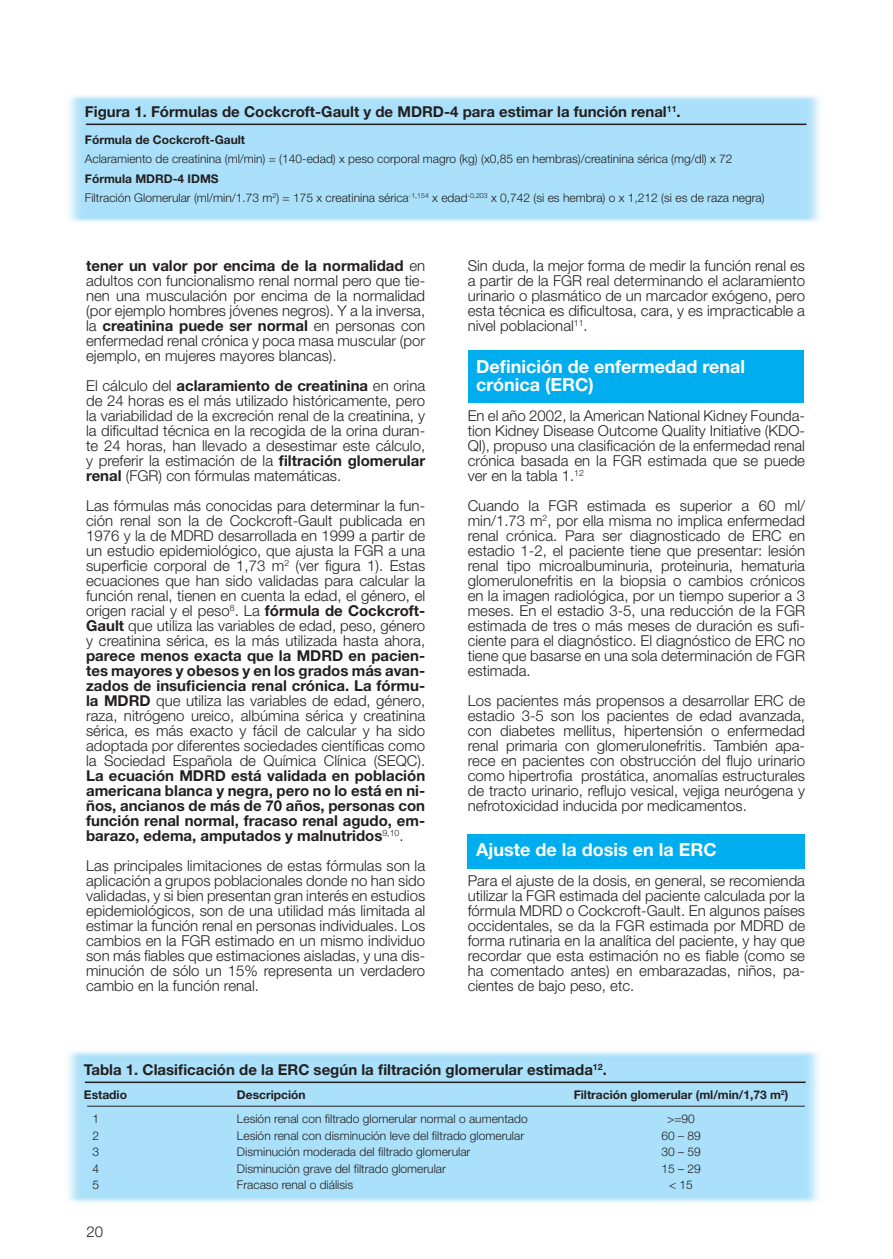
<style>
.page{position:relative;width:893px;height:1259px;background:#fff}
.page>*{position:absolute;margin:0;border:0;box-sizing:border-box;transform-origin:0 0}
.t1{font:700 18px/18px "Helvetica Neue LT Std";color:#fff}
.t2{font:300 15px/15px "Helvetica Neue LT Std";color:#231f20;text-align:justify}
.t3{font:700 15px/15px "Helvetica Neue LT Std";color:#231f20;text-align:justify}
.t4{font:300 12px/19.5px "Helvetica Neue LT Std";color:#231f20}
.t5{font:700 12px "Helvetica Neue LT Std";color:#231f20}
.s1{font-weight:700}
.s2{font-weight:300}
</style>
<div class="page">
<div style="left:468px;top:834px;width:337px;height:34px;background:#00aeef"></div>
<div style="left:468px;top:351px;width:336px;height:52px;background:#00aeef"></div>
<img style="left:69px;top:96px;width:751px;height:126px">
<hr style="left:86px;top:124px;width:720px;height:1px;background:#231f20">
<img style="left:68px;top:1051px;width:751px;height:152px">
<hr style="left:85px;top:1081px;width:721px;height:2px;background:#231f20">
<hr style="left:87px;top:1105px;width:718px;height:1px;background:#231f20">
<p class="t3" style="left:85px;top:104px;width:597px">Figura 1. Fórmulas de Cockcroft-Gault y de MDRD-4 para estimar la función renal<sup>11</sup>.</p>
<p class="t5" style="left:85px;top:132px;width:162px">Fórmula de Cockcroft-Gault</p>
<p class="t4" style="left:85px;top:149px;width:649px">Aclaramiento de creatinina (ml/min) = (140-edad) x peso corporal magro (kg) (x0,85 en hembras)/creatinina sérica (mg/dl) x 72</p>
<p class="t4" style="left:85px;top:169px;width:681px"><span class="s1">Fórmula MDRD-4 IDMS<br></span>Filtración Glomerular (ml/min/1.73 m<sup>2</sup>) = 175 x creatinina sérica<sup>-1,154</sup> x edad<sup>-0,203</sup> x 0,742 (si es hembra) o x 1,212 (si es de raza negra)</p>
<p class="t2" style="left:86px;top:258px;width:341px"><span class="s1">tener un valor por encima de la normalidad</span> en adultos con funcionalismo renal normal pero que tie&shy;nen una musculación por encima de la normalidad (por ejemplo hombres jóvenes negros). Y a la inversa, la <span class="s1">creatinina puede ser normal</span> en personas con enfermedad renal crónica y poca masa muscular (por ejemplo, en mujeres mayores blancas).</p>
<p class="t2" style="left:86px;top:378px;width:341px">El cálculo del <span class="s1">aclaramiento de creatinina</span> en orina de 24 horas es el más utilizado históricamente, pero la variabilidad de la excreción renal de la creatinina, y la dificultad técnica en la recogida de la orina duran&shy;te 24 horas, han llevado a desestimar este cálculo, y preferir la estimación de la <span class="s1">filtración glomerular renal</span> (FGR) con fórmulas matemáticas.</p>
<p class="t2" style="left:86px;top:498px;width:341px">Las fórmulas más conocidas para determinar la fun&shy;ción renal son la de Cockcroft-Gault publicada en 1976 y la de MDRD desarrollada en 1999 a partir de un estudio epidemiológico, que ajusta la FGR a una superficie corporal de 1,73 m<sup>2</sup> (ver figura 1). Estas ecuaciones que han sido validadas para calcular la función renal, tienen en cuenta la edad, el género, el origen racial y el peso<sup>8</sup>. La <span class="s1">fórmula de Cockcroft-Gault</span> que utiliza las variables de edad, peso, género y creatinina sérica, es la más utilizada hasta ahora,</p>
<p class="t2" style="left:86px;top:648px;width:341px"><span class="s1">parece menos exacta que la MDRD en pacien&shy;tes mayores y obesos y en los grados más avan&shy;zados de insuficiencia renal crónica. La fórmu&shy;la MDRD</span> que utiliza las variables de edad, género, raza, nitrógeno ureico, albúmina sérica y creatinina sérica, es más exacto y fácil de calcular y ha sido adoptada por diferentes sociedades científicas como la Sociedad Española de Química Clínica (SEQC).</p>
<p class="t3" style="left:86px;top:768px;width:341px">La ecuación MDRD está validada en población americana blanca y negra, pero no lo está en ni&shy;ños, ancianos de más de 70 años, personas con función renal normal, fracaso renal agudo, em&shy;barazo, edema, amputados y malnutridos<sup>9,10</sup><span class="s2">.</span></p>
<p class="t2" style="left:86px;top:858px;width:341px">Las principales limitaciones de estas fórmulas son la aplicación a grupos poblacionales donde no han sido validadas, y si bien presentan gran interés en estudios epidemiológicos, son de una utilidad más limitada al estimar la función renal en personas individuales. Los cambios en la FGR estimado en un mismo individuo son más fiables que estimaciones aisladas, y una dis&shy;minución de sólo un 15% representa un verdadero cambio en la función renal.</p>
<p class="t2" style="left:468px;top:258px;width:339px">Sin duda, la mejor forma de medir la función renal es a partir de la FGR real determinando el aclaramiento urinario o plasmático de un marcador exógeno, pero esta técnica es dificultosa, cara, y es impracticable a nivel poblacional<sup>11</sup>.</p>
<p class="t1" style="left:476px;top:357px;width:270px">Definición de enfermedad renal crónica (ERC)</p>
<p class="t2" style="left:468px;top:408px;width:339px">En el año 2002, la American National Kidney Founda&shy;tion Kidney Disease Outcome Quality Initiative (KDO-QI), propuso una clasificación de la enfermedad renal crónica basada en la FGR estimada que se puede ver en la tabla 1.<sup>12</sup></p>
<p class="t2" style="left:468px;top:498px;width:339px">Cuando la FGR estimada es superior a 60 ml/ min/1.73 m<sup>2</sup>, por ella misma no implica enfermedad renal crónica. Para ser diagnosticado de ERC en estadio 1-2, el paciente tiene que presentar: lesión renal tipo microalbuminuria, proteinuria, hematuria glomerulonefritis en la biopsia o cambios crónicos en la imagen radiológica, por un tiempo superior a 3 meses. En el estadio 3-5, una reducción de la FGR estimada de tres o más meses de duración es sufi&shy;ciente para el diagnóstico. El diagnóstico de ERC no tiene que basarse en una sola determinación de FGR estimada.</p>
<p class="t2" style="left:468px;top:693px;width:339px">Los pacientes más propensos a desarrollar ERC de estadio 3-5 son los pacientes de edad avanzada, con diabetes mellitus, hipertensión o enfermedad renal primaria con glomerulonefritis. También apa&shy;rece en pacientes con obstrucción del flujo urinario como hipertrofia prostática, anomalías estructurales de tracto urinario, reflujo vesical, vejiga neurógena y nefrotoxicidad inducida por medicamentos.</p>
<p class="t1" style="left:476px;top:840px;width:242px">Ajuste de la dosis en la ERC</p>
<p class="t2" style="left:468px;top:873px;width:339px">Para el ajuste de la dosis, en general, se recomienda utilizar la FGR estimada del paciente calculada por la fórmula MDRD o Cockcroft-Gault. En algunos países occidentales, se da la FGR estimada por MDRD de forma rutinaria en la analítica del paciente, y hay que recordar que esta estimación no es fiable (como se ha comentado antes) en embarazadas, niños, pa&shy;cientes de bajo peso, etc.</p>
<p class="t3" style="left:84px;top:1062px;width:524px">Tabla 1. Clasificación de la ERC según la filtración glomerular estimada<sup>12</sup>.</p>
<p class="t5" style="left:84px;top:1087px;width:45px">Estadio</p>
<p class="t5" style="left:237px;top:1087px;width:70px">Descripción</p>
<p class="t5" style="left:574px;top:1087px;width:216px">Filtración glomerular (ml/min/1,73 m<sup>2</sup>)</p>
<p class="t4" style="left:92px;top:1108px;width:8px">1</p>
<p class="t4" style="left:237px;top:1108px;width:292px">Lesión renal con filtrado glomerular normal o aumentado</p>
<p class="t4" style="left:667px;top:1108px;width:29px">&gt;=90</p>
<p class="t4" style="left:92px;top:1125px;width:8px">2</p>
<p class="t4" style="left:237px;top:1125px;width:289px">Lesión renal con disminución leve del filtrado glomerular</p>
<p class="t4" style="left:661px;top:1125px;width:41px">60 – 89</p>
<p class="t4" style="left:92px;top:1141px;width:8px">3</p>
<p class="t4" style="left:237px;top:1141px;width:235px">Disminución moderada del filtrado glomerular</p>
<p class="t4" style="left:661px;top:1141px;width:41px">30 – 59</p>
<p class="t4" style="left:92px;top:1158px;width:8px">4</p>
<p class="t4" style="left:237px;top:1158px;width:210px">Disminución grave del filtrado glomerular</p>
<p class="t4" style="left:661px;top:1158px;width:41px">15 – 29</p>
<p class="t4" style="left:92px;top:1174px;width:8px">5</p>
<p class="t4" style="left:237px;top:1174px;width:118px">Fracaso renal o diálisis</p>
<p class="t4" style="left:669px;top:1174px;width:25px">&lt; 15</p>
<p class="t2" style="left:87px;top:1223px;width:18px">20</p>
</div>
